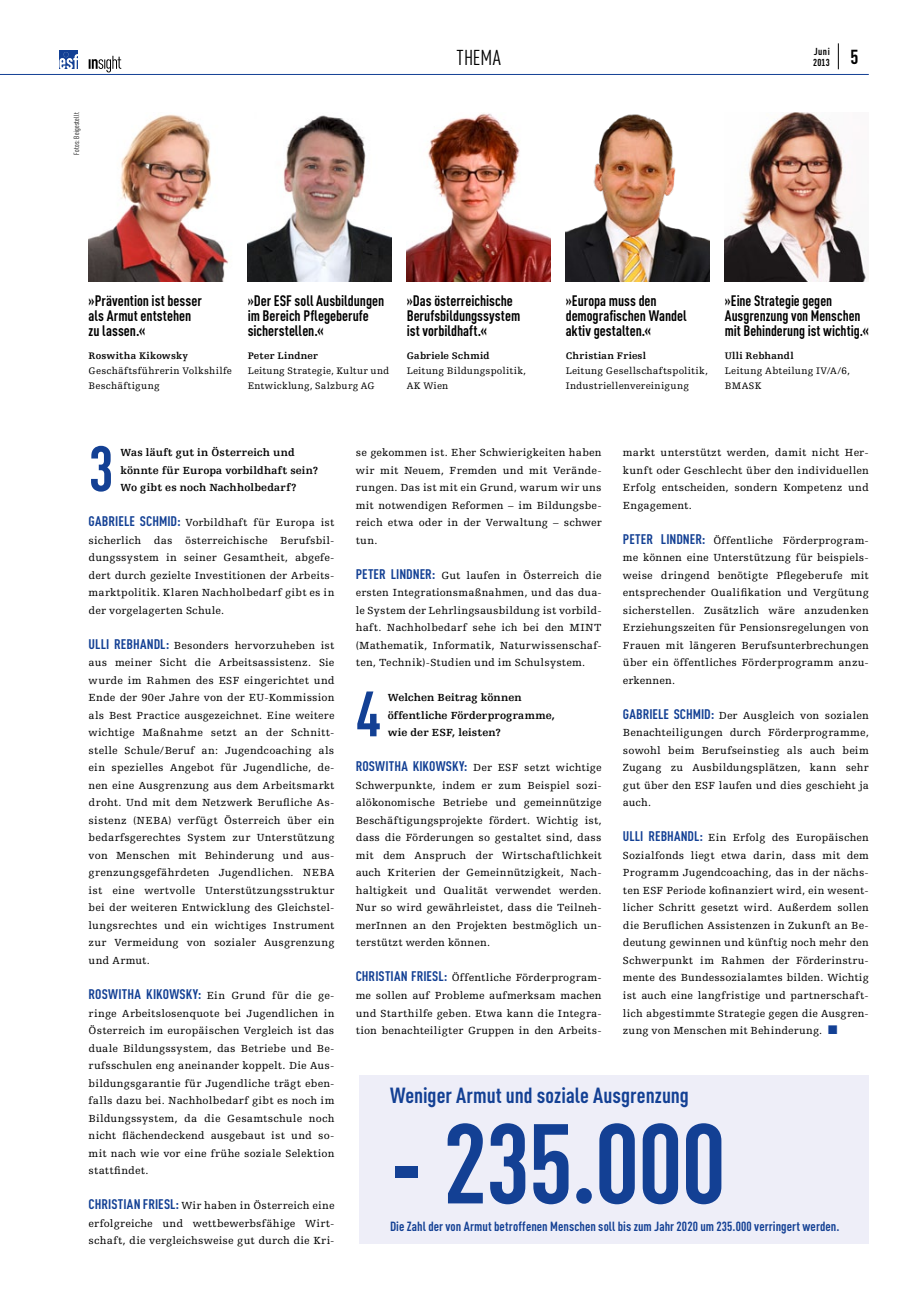
<style>
.page{position:relative;width:922px;height:1312px;background:#fff}
.page>*{position:absolute;margin:0;border:0;box-sizing:border-box;transform-origin:0 0}
.t1{font:700 111.25px "CADIN Condensed";letter-spacing:-.01em;color:#134094}
.t2{font:700 62.88px "CADIN Condensed";color:#134094}
.t3{font:700 21.62px "CADIN Condensed";color:#134094}
.t4{font:21.25px "CADIN Condensed";color:#000}
.t5{font:700 15px/15px "CADIN Condensed";color:#000}
.t6{font:700 15px/15px "CADIN Condensed";color:#000;scale:.96 1}
.t7{font:700 13.75px "CADIN Condensed";letter-spacing:.01em;color:#134094}
.t8{font:700 13.12px "CADIN Condensed";letter-spacing:.005em;color:#134094}
.t9{font:10.88px/17.5px "Egyptienne FLT Std";letter-spacing:.015em;color:#000;text-align:justify}
.t10{font:700 10.88px/17.5px "Egyptienne FLT Std";letter-spacing:.01em;color:#000}
.t11{font:10px/15px "Egyptienne FLT Std";letter-spacing:.025em;color:#000}
.t12{font:700 10px "Egyptienne FLT Std";letter-spacing:.015em;color:#000}
.t13{font:700 10px "CADIN Condensed";letter-spacing:.035em;color:#000}
.t14{font:7.5px "CADIN Condensed";letter-spacing:.02em;color:#000}
.s1{font-size:16.25px}
.s2{font-family:"CADIN Condensed";font-weight:700;font-size:13.75px;color:#134094}
.s3{color:#134094}
</style>
<div class="page">
<hr style="left:0;top:74px;width:868px;height:1px;background:#134094">
<svg style="left:89px;top:56px;width:32px;height:16px"></svg>
<svg style="left:837px;top:43px;width:1px;height:26px"></svg>
<div style="left:60px;top:50px;width:18px;height:19px;background:#134094"></div>
<svg style="left:59px;top:52px;width:19px;height:17px"></svg>
<img style="left:89px;top:114px;width:140px;height:167px">
<img style="left:247px;top:115px;width:144px;height:166px">
<img style="left:406px;top:113px;width:144px;height:168px">
<img style="left:565px;top:114px;width:144px;height:167px">
<img style="left:724px;top:112px;width:144px;height:169px">
<div style="left:359px;top:1075px;width:509px;height:168px;background:#e9e9f6"></div>
<p class="t14" style="left:72px;top:155px;width:44px;rotate:-90deg">Fotos: Beigestellt</p>
<p class="t13" style="left:813px;top:45px;width:18px">Juni</p>
<h3 class="t4" style="left:456px;top:45px;width:46px">THEMA</h3>
<p class="t13" style="left:812px;top:56px;width:47px">2013 <sup>5</sup></p>
<h3 class="t5" style="left:89px;top:293px;width:115px">»Prävention ist besser als Armut entstehen zu lassen.<span class="s1">«</span></h3>
<p class="t12" style="left:89px;top:349px;width:101px">Roswitha Kikowsky</p>
<p class="t11" style="left:89px;top:363px;width:145px">Geschäftsführerin Volkshilfe<br>Beschäftigung</p>
<h3 class="t5" style="left:247px;top:293px;width:138px">»Der ESF soll Ausbildungen im Bereich Pflegeberufe sicherstellen.<span class="s1">«</span></h3>
<p class="t12" style="left:247px;top:349px;width:72px">Peter Lindner</p>
<p class="t11" style="left:247px;top:363px;width:143px">Leitung Strategie, Kultur und<br>Entwicklung, Salzburg AG</p>
<h3 class="t5" style="left:406px;top:293px;width:115px">»Das österreichische<br>Berufsbildungssystem ist vorbildhaft.<span class="s1">«</span></h3>
<p class="t12" style="left:406px;top:349px;width:84px">Gabriele Schmid</p>
<p class="t11" style="left:406px;top:363px;width:121px">Leitung Bildungspolitik,<br>AK Wien</p>
<h3 class="t5" style="left:565px;top:293px;width:122px">»Europa muss den demografischen Wandel aktiv gestalten.<span class="s1">«</span></h3>
<p class="t12" style="left:565px;top:349px;width:82px">Christian Friesl</p>
<p class="t11" style="left:565px;top:363px;width:144px">Leitung Gesellschaftspolitik,<br>Industriellenvereinigung</p>
<h3 class="t6" style="left:724px;top:293px;width:151px">»Eine Strategie gegen<br>Ausgrenzung von Menschen mit Behinderung ist wichtig.<span class="s1">«</span></h3>
<p class="t12" style="left:724px;top:349px;width:70px">Ulli Rebhandl</p>
<p class="t11" style="left:724px;top:363px;width:126px">Leitung Abteilung IV/A/6,<br>BMASK</p>
<h2 class="t2" style="left:89px;top:430px;width:27px">3</h2>
<p class="t10" style="left:120px;top:444px;width:199px">Was läuft gut in Österreich und könnte für Europa vorbildhaft sein?<br>Wo gibt es noch Nachholbedarf?</p>
<p class="t7" style="left:89px;top:513px;width:20px">Gabriele</p>
<p class="t7" style="left:140px;top:513px;width:14px">Schmid</p>
<p class="t9" style="left:89px;top:514px;width:247px;text-indent:88px"><span class="s2">:</span> Vorbildhaft für Europa ist sicherlich das österreichische Berufsbil&shy;dungssystem in seiner Gesamtheit, abgefe&shy;dert durch gezielte Investitionen der Arbeits&shy;marktpolitik. Klaren Nachholbedarf gibt es in der vorgelagerten Schule.</p>
<p class="t9" style="left:89px;top:636px;width:247px"><span class="s2">Ulli Rebhandl:</span> Besonders hervorzuheben ist aus meiner Sicht die Arbeitsassistenz. Sie wurde im Rahmen des ESF eingerichtet und Ende der 90er Jahre von der EU-Kommission als Best Practice ausgezeichnet. Eine weitere wichtige Maßnahme setzt an der Schnitt&shy;stelle Schule/Beruf an: Jugendcoaching als ein spezielles Angebot für Jugendliche, de&shy;nen eine Ausgrenzung aus dem Arbeitsmarkt droht. Und mit dem Netzwerk Berufliche As&shy;sistenz (NEBA) verfügt Österreich über ein bedarfsgerechtes System zur Unterstützung von Menschen mit Behinderung und aus&shy;grenzungsgefährdeten Jugendlichen. NEBA ist eine wertvolle Unterstützungsstruktur bei der weiteren Entwicklung des Gleichstel&shy;lungsrechtes und ein wichtiges Instrument zur Vermeidung von sozialer Ausgrenzung und Armut.</p>
<p class="t7" style="left:89px;top:985px;width:14px">Roswith</p>
<p class="t7" style="left:134px;top:985px;width:26px">a Kikowsk</p>
<p class="t9" style="left:89px;top:986px;width:247px;text-indent:104px"><span class="s2">y:</span> Ein Grund für die ge&shy;ringe Arbeitslosenquote bei Jugendlichen in Österreich im europäischen Vergleich ist das duale Bildungssystem, das Betriebe und Be&shy;rufsschulen eng aneinander koppelt. Die Aus&shy;bildungsgarantie für Jugendliche trägt eben&shy;falls dazu bei. Nachholbedarf gibt es noch im Bildungssystem, da die Gesamtschule noch nicht flächendeckend ausgebaut ist und so&shy;mit nach wie vor eine frühe soziale Selektion stattfindet.</p>
<p class="t7" style="left:89px;top:1195px;width:13px">Christi</p>
<p class="t7" style="left:127px;top:1195px;width:28px">an Friesl</p>
<p class="t9" style="left:89px;top:1196px;width:247px;text-indent:87px"><span class="s2">:</span> Wir haben in Österreich eine erfolgreiche und wettbewerbsfähige Wirt&shy;schaft, die vergleichsweise gut durch die Kri-</p>
<p class="t9" style="left:356px;top:444px;width:247px">se gekommen ist. Eher Schwierigkeiten haben wir mit Neuem, Fremden und mit Verände&shy;rungen. Das ist mit ein Grund, warum wir uns mit notwendigen Reformen – im Bildungsbe&shy;reich etwa oder in der Verwaltung – schwer tun.</p>
<p class="t7" style="left:356px;top:565px;width:14px">Peter</p>
<p class="t7" style="left:390px;top:565px;width:13px">Lindner</p>
<p class="t9" style="left:356px;top:566px;width:247px;text-indent:76px"><span class="s2">:</span> Gut laufen in Österreich die ersten Integrationsmaßnahmen, und das dua&shy;le System der Lehrlingsausbildung ist vorbild&shy;haft. Nachholbedarf sehe ich bei den MINT (Mathematik, Informatik, Naturwissenschaf&shy;ten, Technik)-Studien und im Schulsystem.</p>
<h2 class="t2" style="left:356px;top:675px;width:27px">4</h2>
<p class="t10" style="left:387px;top:689px;width:169px">Welchen Beitrag können öffentliche Förderprogramme, wie der ESF, leisten?</p>
<p class="t7" style="left:356px;top:758px;width:14px">Roswith</p>
<p class="t7" style="left:401px;top:758px;width:26px">a Kikowsk</p>
<p class="t9" style="left:356px;top:759px;width:247px;text-indent:103px"><span class="s2">y:</span> Der ESF setzt wichtige Schwerpunkte, indem er zum Beispiel sozi&shy;alökonomische Betriebe und gemeinnützige Beschäftigungsprojekte fördert. Wichtig ist, dass die Förderungen so gestaltet sind, dass mit dem Anspruch der Wirtschaftlichkeit auch Kriterien der Gemeinnützigkeit, Nach&shy;haltigkeit und Qualität verwendet werden.<br>Nur so wird gewährleistet, dass die Teilneh&shy;merInnen an den Projekten bestmöglich un&shy;terstützt werden können.</p>
<p class="t7" style="left:356px;top:968px;width:13px">Christi</p>
<p class="t7" style="left:394px;top:968px;width:29px">an Friesl</p>
<p class="t9" style="left:356px;top:969px;width:247px;text-indent:88px"><span class="s2">:</span> Öffentliche Förderprogram&shy;me sollen auf Probleme aufmerksam machen und Starthilfe geben. Etwa kann die Integra&shy;tion benachteiligter Gruppen in den Arbeits-</p>
<p class="t9" style="left:622px;top:444px;width:247px">markt unterstützt werden, damit nicht Her&shy;kunft oder Geschlecht über den individuellen Erfolg entscheiden, sondern Kompetenz und Engagement.</p>
<p class="t7" style="left:622px;top:530px;width:14px">Peter</p>
<p class="t7" style="left:660px;top:530px;width:13px">Lindner</p>
<p class="t9" style="left:622px;top:531px;width:247px;text-indent:79px"><span class="s2">:</span> Öffentliche Förderprogram&shy;me können eine Unterstützung für beispiels&shy;weise dringend benötigte Pflegeberufe mit entsprechender Qualifikation und Vergütung sicherstellen. Zusätzlich wäre anzudenken Erziehungszeiten für Pensionsregelungen von Frauen mit längeren Berufsunterbrechungen über ein öffentliches Förderprogramm anzu&shy;erkennen.</p>
<p class="t7" style="left:622px;top:705px;width:20px">Gabriele</p>
<p class="t7" style="left:673px;top:705px;width:14px">Schmid</p>
<p class="t9" style="left:622px;top:706px;width:247px;text-indent:88px"><span class="s2">:</span> Der Ausgleich von sozialen Benachteiligungen durch Förderprogramme, sowohl beim Berufseinstieg als auch beim Zugang zu Ausbildungsplätzen, kann sehr gut über den ESF laufen und dies geschieht ja auch.</p>
<p class="t9" style="left:622px;top:829px;width:247px"><span class="s2">Ulli Rebhandl:</span> Ein Erfolg des Europäischen Sozialfonds liegt etwa darin, dass mit dem Programm Jugendcoaching, das in der nächs&shy;ten ESF Periode kofinanziert wird, ein wesent&shy;licher Schritt gesetzt wird. Außerdem sollen die Beruflichen Assistenzen in Zukunft an Be&shy;deutung gewinnen und künftig noch mehr den Schwerpunkt im Rahmen der Förderinstru&shy;mente des Bundessozialamtes bilden. Wichtig ist auch eine langfristige und partnerschaft&shy;lich abgestimmte Strategie gegen die Ausgren&shy;zung von Menschen mit Behinderung. <span class="s3">■</span></p>
<h3 class="t3" style="left:390px;top:1082px;width:300px">Weniger Armut und soziale Ausgrenzung</h3>
<h1 class="t1" style="left:390px;top:1095px;width:337px">- 235.000</h1>
<p class="t8" style="left:390px;top:1217px;width:451px">Die Zahl der von Armut betroffenen Menschen soll bis zum Jahr 2020 um 235.000 verringert werden.</p>
</div>
